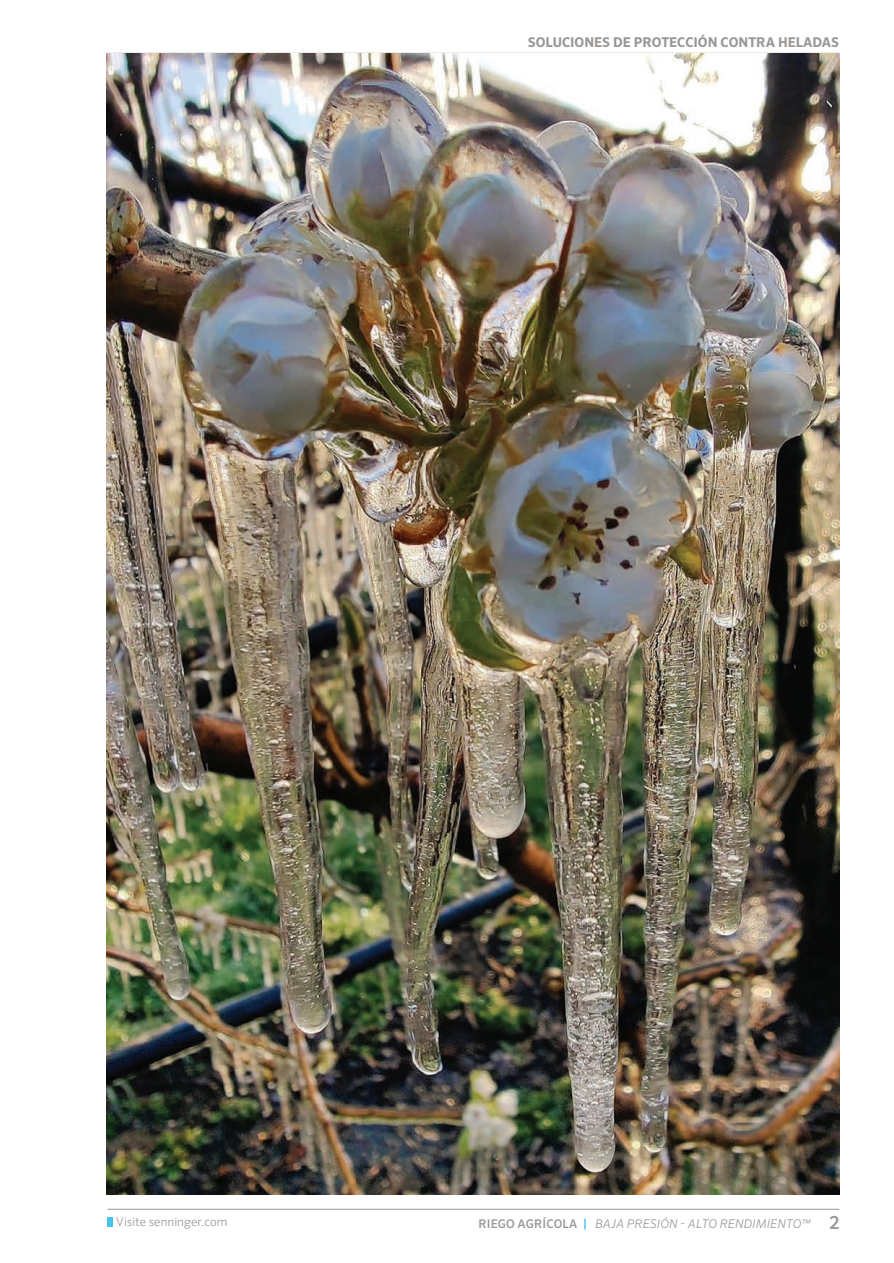
<style>
.page{position:relative;width:894px;height:1263px;background:#fff}
.page>*{position:absolute;margin:0;border:0;box-sizing:border-box;transform-origin:0 0}
.t1{font:500 18px "Sero Pro";color:#9b9896}
.t2{font:700 13.5px "Sero Pro";color:#9b9896}
.t3{font:italic 300 12px "Sero Pro";letter-spacing:.01em;color:#9b9896}
.t4{font:300 12px "Sero Pro";color:#9b9896}
.s1{font-weight:500;font-style:normal}
.s2{font-weight:500;font-style:normal;color:#48c1ef}
</style>
<div class="page">
<div style="left:107px;top:1217px;width:6px;height:9px;background:#48c1ef"></div>
<hr style="left:107px;top:1209px;width:731px;height:1px;background:#9b9896">
<hr style="left:107px;top:53px;width:731px;height:1px;background:#9b9896">
<img style="left:107px;top:54px;width:731px;height:1141px">
<p class="t2" style="left:527px;top:34px;width:313px">SOLUCIONES DE PROTECCIÓN CONTRA HELADAS</p>
<p class="t4" style="left:116px;top:1214px;width:113px">Visite senninger.com</p>
<p class="t3" style="left:478px;top:1216px;width:333px"><span class="s1">RIEGO AGRÍCOLA</span> <span class="s2">|</span> BAJA PRESIÓN - ALTO RENDIMIENTO™</p>
<h1 class="t1" style="left:828px;top:1212px;width:12px">2</h1>
</div>
